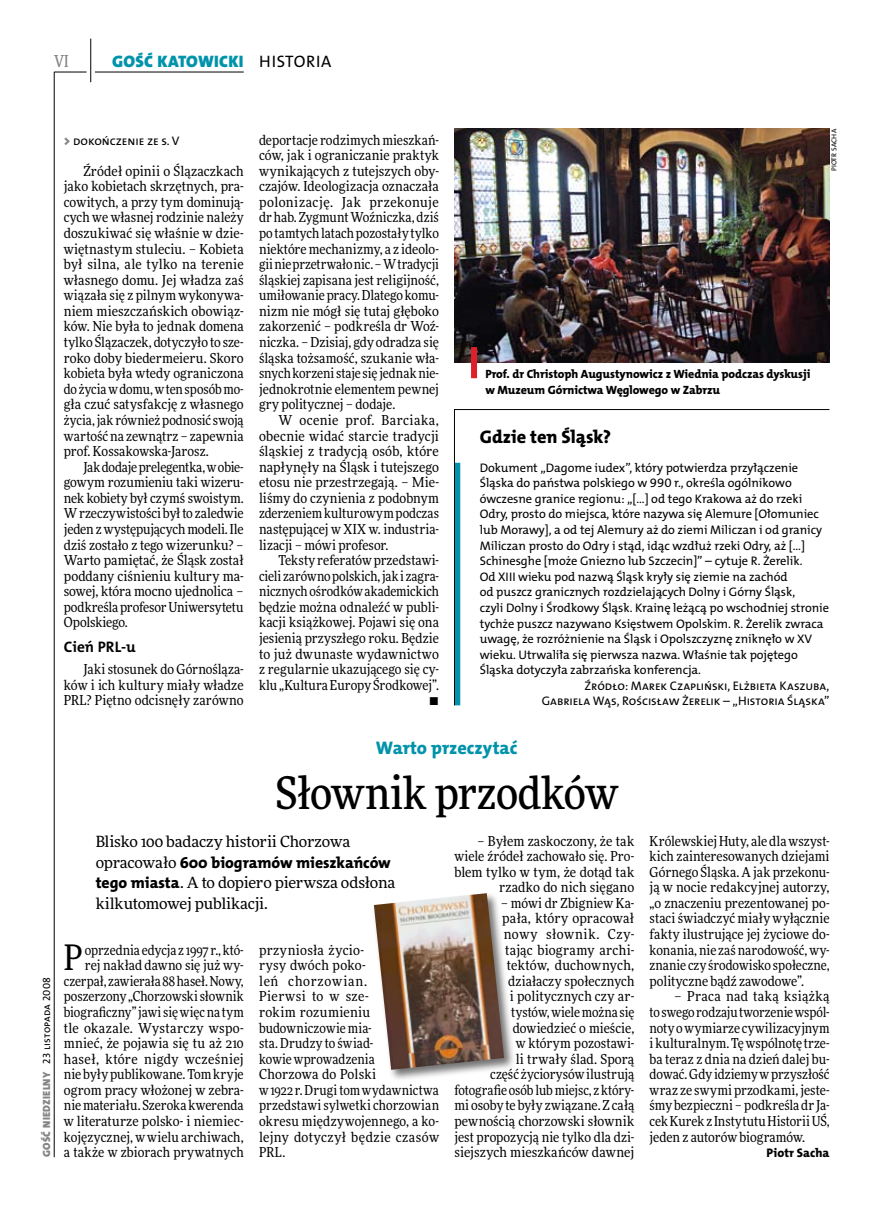
<style>
.page{position:relative;width:872px;height:1221px;background:#fff}
.page>*{position:absolute;margin:0;border:0;box-sizing:border-box;transform-origin:0 0}
.t1{font:500 45px "Freeday Narrow";letter-spacing:-.015em;color:#000}
.t2{font:35.25px "Freeday Narrow News";color:#000}
.t3{font:18.3px "The Mix HP8 Ex Bld";color:#0093aa}
.t4{font:18.3px "The Mix HP8 Ex Bld";color:#000}
.t5{font:16.65px "The Mix HP9 Blk";letter-spacing:.02em;color:#0093aa}
.t6{font:16.65px "The Mix HP5 Plain";color:#000}
.t7{font:500 16.5px "Freeday Narrow";color:#858486;scale:.9 1}
.t8{font:15.75px "The Mix HP8 Ex Bld";color:#000}
.t9{font:15.45px/20.4px "Freeday News";letter-spacing:-.01em;color:#000}
.t10{font:15.3px "The Mix HP7 Bld";color:#000}
.t11{font:13.8px/15.6px "Freeday Narrow News";letter-spacing:.005em;color:#000;text-align:justify}
.t12{font:12.45px "The Mix HP5 Plain";letter-spacing:-.005em;color:#000}
.t13{font:12.45px "The Mix HP8 Ex Bld";color:#000}
.t14{font:12px/15.6px "The Mix HP8 Ex Bld";letter-spacing:-.005em;color:#000}
.t15{font:10.5px "The Mix HP5 Plain";letter-spacing:.015em;color:#000}
.t16{font:7.2px "The Mix HP5 Plain";color:#000}
.s1{font-family:"The Mix HP9 Blk";color:#858486}
.s2{font-family:"Freeday News";font-size:15.45px}
.s3{font-family:"The Mix HP8 Ex Bld";font-size:15.75px}
</style>
<div class="page">
<hr style="left:54px;top:72px;width:1px;height:1085px;background:#000">
<hr style="left:90px;top:39px;width:1px;height:43px;background:#000">
<hr style="left:54px;top:72px;width:33px;height:1px;background:#000">
<hr style="left:95px;top:72px;width:149px;height:1px;background:#000">
<div style="left:371px;top:890px;width:151px;height:197px;background:#000;opacity:.55"></div>
<img style="left:374px;top:893px;width:130px;height:176px">
<img style="left:454px;top:129px;width:375px;height:233px">
<div style="left:471px;top:347px;width:6px;height:31px;background:#df1f2a"></div>
<svg style="left:454px;top:409px;width:376px;height:296px"></svg>
<p class="t7" style="left:54px;top:50px;width:17px">VI</p>
<p class="t5" style="left:112px;top:50px;width:133px">GOŚĆ KATOWICKI</p>
<p class="t6" style="left:259px;top:50px;width:56px">historia</p>
<p class="t12" style="left:64px;top:132px;width:117px"><span class="s1">&gt;</span> dokończenie ze s. V</p>
<p class="t16" style="left:829px;top:171px;width:43px;rotate:-90deg">piotr sacha</p>
<p class="t11" style="left:259px;top:132px;width:181px">deportacje rodzimych mieszkań&shy;ców, jak i ograniczanie praktyk wynikających z tutejszych oby&shy;czajów. Ideologizacja oznaczała polonizację. Jak przekonuje dr hab. Zygmunt Woźniczka, dziś po tamtych latach pozostały tylko niektóre mechanizmy, a z ideolo&shy;gii nieprzetrwało nic. – Wtradycji śląskiej zapisana jest religijność, umiłowanie pracy. Dlatego komu&shy;nizm nie mógł się tutaj głęboko zakorzenić – podkreśla dr Woź&shy;niczka. – Dzisiaj, gdy odradza się śląska tożsamość, szukanie wła&shy;snych korzeni staje się jednak nie&shy;jednokrotnie elementem pewnej gry politycznej – dodaje.</p>
<p class="t11" style="left:259px;top:412px;width:181px;text-indent:20px">W ocenie prof. Barciaka, obecnie widać starcie tradycji śląskiej z tradycją osób, które napłynęły na Śląsk i tutejszego etosu nie przestrzegają. – Mie&shy;liśmy do czynienia z podobnym zderzeniem kulturowym podczas następującej w XIX w. industria&shy;lizacji – mówi profesor.</p>
<p class="t11" style="left:259px;top:552px;width:181px;text-align:right">Teksty referatów przedstawi&shy;cieli zarówno polskich, jak i zagra&shy;nicznych ośrodków akademickich będzie można odnaleźć w publi&shy;kacji książkowej. Pojawi się ona jesienią przyszłego roku. Będzie to już dwunaste wydawnictwo z regularnie ukazującego się cy&shy;klu „Kultura Europy Środkowej”. •</p>
<p class="t11" style="left:64px;top:163px;width:181px;text-indent:20px">Źródeł opinii o Ślązaczkach jako kobietach skrzętnych, pra&shy;cowitych, a przy tym dominują&shy;cych we własnej rodzinie należy doszukiwać się właśnie w dzie&shy;więtnastym stuleciu. – Kobieta był silna, ale tylko na terenie własnego domu. Jej władza zaś wiązała się z pilnym wykonywa&shy;niem mieszczańskich obowiąz&shy;ków. Nie była to jednak domena tylko Ślązaczek, dotyczyło to sze&shy;roko doby biedermeieru. Skoro kobieta była wtedy ograniczona do życia wdomu, wten sposób mo&shy;gła czuć satysfakcję z własnego życia, jak również podnosić swoją wartość na zewnątrz – zapewnia prof. Kossakowska-Jarosz.</p>
<p class="t11" style="left:64px;top:459px;width:181px;text-indent:20px">Jak dodaje prelegentka, wobie&shy;gowym rozumieniu taki wizeru&shy;nek kobiety był czymś swoistym.<br>Wrzeczywistości był to zaledwie jeden z występujących modeli. Ile dziś zostało z tego wizerunku? – Warto pamiętać, że Śląsk został poddany ciśnieniu kultury ma&shy;sowej, która mocno ujednolica – podkreśla profesor Uniwersytetu Opolskiego.</p>
<p class="t10" style="left:64px;top:636px;width:73px">Cień PRL-u</p>
<p class="t11" style="left:64px;top:661px;width:181px;text-indent:20px">Jaki stosunek do Górnośląza&shy;ków i ich kultury miały władze PRL? Piętno odcisnęły zarówno</p>
<p class="t14" style="left:485px;top:366px;width:326px">Prof. dr Christoph Augustynowicz z Wiednia podczas dyskusji w Muzeum Górnictwa Węglowego w Zabrzu</p>
<h3 class="t4" style="left:480px;top:425px;width:133px">Gdzie ten Śląsk?</h3>
<p class="t12" style="left:480px;top:459px;width:320px">Dokument „Dagome iudex”, który potwierdza przyłączenie</p>
<p class="t12" style="left:480px;top:475px;width:313px">Śląska do państwa polskiego w 990 r., określa ogólnikowo</p>
<p class="t12" style="left:480px;top:490px;width:324px">ówczesne granice regionu: „[…] od tego Krakowa aż do rzeki</p>
<p class="t12" style="left:480px;top:506px;width:340px">Odry, prosto do miejsca, które nazywa się Alemure [Ołomuniec</p>
<p class="t12" style="left:480px;top:522px;width:344px">lub Morawy], a od tej Alemury aż do ziemi Miliczan i od granicy</p>
<p class="t12" style="left:480px;top:537px;width:327px">Miliczan prosto do Odry i stąd, idąc wzdłuż rzeki Odry, aż […]</p>
<p class="t12" style="left:480px;top:553px;width:324px">Schinesghe [może Gniezno lub Szczecin]” – cytuje R. Żerelik.</p>
<p class="t12" style="left:480px;top:568px;width:309px">Od XIII wieku pod nazwą Śląsk kryły się ziemie na zachód</p>
<p class="t12" style="left:480px;top:584px;width:317px">od puszcz granicznych rozdzielających Dolny i Górny Śląsk,</p>
<p class="t12" style="left:480px;top:599px;width:351px">czyli Dolny i Środkowy Śląsk. Krainę leżącą po wschodniej stronie</p>
<p class="t12" style="left:480px;top:615px;width:345px">tychże puszcz nazywano Księstwem Opolskim. R. Żerelik zwraca</p>
<p class="t12" style="left:480px;top:631px;width:334px">uwagę, że rozróżnienie na Śląsk i Opolszczyznę zniknęło w XV</p>
<p class="t12" style="left:480px;top:646px;width:319px">wieku. Utrwaliła się pierwsza nazwa. Właśnie tak pojętego</p>
<p class="t12" style="left:480px;top:662px;width:223px">Śląska dotyczyła zabrzańska konferencja.</p>
<p class="t12" style="left:584px;top:677px;width:246px">Źródło: Marek Czapliński, Elżbieta Kaszuba,</p>
<p class="t12" style="left:542px;top:693px;width:289px">Gabriela Wąs, Rościsław Żerelik – „H istoria Śląska”</p>
<p class="t15" style="left:40px;top:1156px;width:181px;rotate:-90deg"><span class="s1">GOŚĆ NIEDZIELNY</span> 23 listopada 2008</p>
<h3 class="t3" style="left:376px;top:736px;width:143px">Warto przeczytać</h3>
<h1 class="t1" style="left:275px;top:764px;width:344px">Słownik przodków</h1>
<p class="t9" style="left:96px;top:831px;width:256px">Blisko 100 badaczy historii Chorzowa</p>
<p class="t8" style="left:96px;top:852px;width:297px"><span class="s2">opracowało</span> 600 biogramów mieszkańców</p>
<p class="t9" style="left:96px;top:872px;width:301px"><span class="s3">tego miasta</span>. A to dopiero pierwsza odsłona kilkutomowej publikacji.</p>
<p class="t11" style="left:64px;top:941px;width:181px;text-align:right">oprzednia edycja z 1997 r., któ-<br>rej nakład dawno się już wy&shy;czerpał, zawierała 88 haseł. Nowy, poszerzony „Chorzowski słownik biograficzny” jawisię więc na tym tle okazale. Wystarczy wspo&shy;mnieć, że pojawia się tu aż 210 haseł, które nigdy wcześniej nie były publikowane. Tom kryje ogrom pracy włożonej w zebra&shy;nie materiału. Szeroka kwerenda w literaturze polsko- i niemiec&shy;kojęzycznej, w wielu archiwach, a także w zbiorach prywatnych</p>
<p class="t11" style="left:259px;top:941px;width:181px;text-align:left">przyniosła życio-<br>rysy dwóch poko-<br>leń chorzowian.<br>Pierwsi to w sze-<br>rokim rozumieniu budowniczowie mia-<br>sta. Drudzy to świad-<br>kowie wprowadzenia<br>Chorzowa do Polski<br>w 1922 r. Drugi tom wydawnictwa przedstawi sylwetki chorzowian okresu międzywojennego, a ko&shy;lejny dotyczył będzie czasów<br>PRL.</p>
<h2 class="t2" style="left:64px;top:935px;width:21px">P</h2>
<p class="t11" style="left:454px;top:832px;width:181px;text-align:right">– Byłem zaskoczony, że tak wiele źródeł zachowało się. Pro&shy;blem tylko w tym, że dotąd tak rzadko do nich sięgano</p>
<p class="t11" style="left:454px;top:895px;width:181px;text-align:right">– mówi dr Zbigniew Ka-<br>pała, który opracował<br>nowy słownik. Czy-<br>tając biogramy archi-<br>tektów, duchownych, działaczy społecznych<br>i politycznych czy ar-<br>tystów, wiele można się dowiedzieć o mieście,<br>w którym pozostawi-<br>li trwały ślad. Sporą<br>część życiorysów ilustrują fotografie osób lub miejsc, z który&shy;mi osoby te były związane. Z całą pewnością chorzowski słownik jest propozycją nie tylko dla dzi&shy;siejszych mieszkańców dawnej</p>
<p class="t11" style="left:649px;top:832px;width:181px">Królewskiej Huty, ale dla wszyst&shy;kich zainteresowanych dziejami Górnego Śląska. A jak przekonu&shy;ją w nocie redakcyjnej autorzy, „o znaczeniu prezentowanej po&shy;staci świadczyć miały wyłącznie fakty ilustrujące jej życiowe do&shy;konania, nie zaś narodowość, wy&shy;znanie czy środowisko społeczne, polityczne bądź zawodowe”.</p>
<p class="t11" style="left:649px;top:988px;width:181px;text-indent:25px">– Praca nad taką książką toswego rodzaju tworzenie wspól&shy;noty owymiarze cywilizacyjnym i kulturalnym. Tęwspólnotę trze&shy;ba teraz z dnia na dzień dalej bu&shy;dować. Gdy idziemy wprzyszłość wraz ze swymi przodkami, jeste&shy;śmy bezpieczni – podkreśla dr Ja&shy;cek Kurek z Instytutu Historii UŚ, jeden z autorów biogramów.</p>
<p class="t13" style="left:766px;top:1144px;width:65px">Piotr Sacha</p>
</div>
